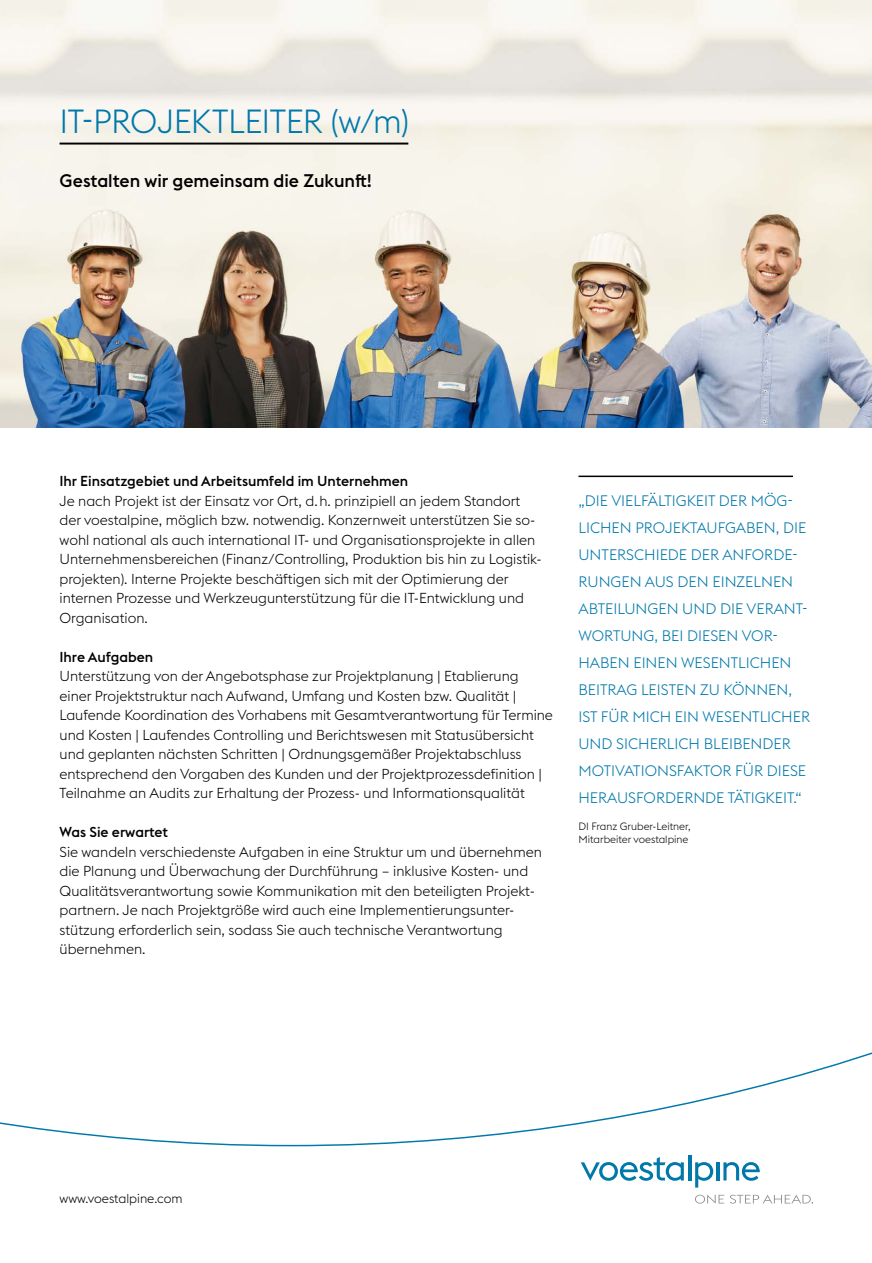
<style>
.page{position:relative;width:872px;height:1263px;background:#fff}
.page>*{position:absolute;margin:0;border:0;box-sizing:border-box;transform-origin:0 0}
.t1{font:300 33px "voestalpine";letter-spacing:-.015em;color:#0078aa}
.t2{font:500 18px "voestalpine";color:#000}
.t3{font:300 15px/27px "voestalpine";color:#0078aa}
.t4{font:300 14.25px/19.5px "voestalpine";color:#000}
.t5{font:500 14.25px "voestalpine";color:#000}
.t6{font:300 12.75px "voestalpine";color:#000}
.t7{font:300 10.5px/13.5px "voestalpine";color:#000}
</style>
<div class="page">
<svg style="left:580px;top:1157px;width:104px;height:24px"></svg>
<hr style="left:688px;top:1155px;width:3px;height:25px;background:#0078aa">
<svg style="left:695px;top:1162px;width:18px;height:25px"></svg>
<hr style="left:716px;top:1162px;width:3px;height:18px;background:#0078aa">
<svg style="left:723px;top:1162px;width:37px;height:19px"></svg>
<svg style="left:695px;top:1195px;width:118px;height:8px"></svg>
<svg style="left:0;top:1052px;width:872px;height:95px"></svg>
<img style="left:0;top:0;width:872px;height:427px">
<hr style="left:60px;top:143px;width:348px;height:2px;background:#000">
<hr style="left:578px;top:476px;width:215px;height:1px;background:#000">
<h1 class="t1" style="left:60px;top:102px;width:351px">IT-PROJEKTLEITER (w/m)</h1>
<p class="t2" style="left:60px;top:170px;width:314px">Gestalten wir gemeinsam die Zukunft!</p>
<p class="t5" style="left:60px;top:472px;width:350px">Ihr Einsatzgebiet und Arbeitsumfeld im Unternehmen</p>
<p class="t4" style="left:60px;top:491px;width:483px">Je nach Projekt ist der Einsatz vor Ort, d.h. prinzipiell an jedem Standort der voestalpine, möglich bzw. notwendig. Konzernweit unterstützen Sie so&shy;wohl national als auch international IT- und Organisationsprojekte in allen Unternehmensbereichen (Finanz/Controlling, Produktion bis hin zu Logistik&shy;projekten). Interne Projekte beschäftigen sich mit der Optimierung der internen Prozesse und Werkzeugunterstützung für die IT-Entwicklung und Organisation.</p>
<p class="t5" style="left:60px;top:648px;width:95px">Ihre Aufgaben</p>
<p class="t4" style="left:60px;top:666px;width:495px">Unterstützung von der Angebotsphase zur Projektplanung | Etablierung einer Projektstruktur nach Aufwand, Umfang und Kosten bzw. Qualität | Laufende Koordination des Vorhabens mit Gesamtverantwortung für Termine und Kosten | Laufendes Controlling und Berichtswesen mit Statusübersicht und geplanten nächsten Schritten | Ordnungsgemäßer Projektabschluss entsprechend den Vorgaben des Kunden und der Projektprozessdefinition | Teilnahme an Audits zur Erhaltung der Prozess- und Informationsqualität</p>
<p class="t5" style="left:60px;top:823px;width:110px">Was Sie erwartet</p>
<p class="t4" style="left:60px;top:842px;width:484px">Sie wandeln verschiedenste Aufgaben in eine Struktur um und übernehmen die Planung und Überwachung der Durchführung – inklusive Kosten- und Qualitätsverantwortung sowie Kommunikation mit den beteiligten Projekt&shy;partnern. Je nach Projektgröße wird auch eine Implementierungsunter&shy;stützung erforderlich sein, sodass Sie auch technische Verantwortung übernehmen.</p>
<p class="t3" style="left:578px;top:487px;width:233px">„DIE VIELFÄLTIGKEIT DER MÖG-<br>LICHEN PROJEKTAUFGABEN, DIE<br>UNTERSCHIEDE DER ANFORDE-<br>RUNGEN AUS DEN EINZELNEN<br>ABTEILUNGEN UND DIE VERANT-<br>WORTUNG, BEI DIESEN VOR-<br>HABEN EINEN WESENTLICHEN<br>BEITRAG LEISTEN ZU KÖNNEN,<br>IST FÜR MICH EIN WESENTLICHER<br>UND SICHERLICH BLEIBENDER<br>MOTIVATIONSFAKTOR FÜR DIESE<br>HERAUSFORDERNDE TÄTIGKEIT.“</p>
<p class="t7" style="left:578px;top:819px;width:114px">DI Franz Gruber-Leitner,<br>Mitarbeiter voestalpine</p>
<p class="t6" style="left:60px;top:1191px;width:125px">www.voestalpine.com</p>
</div>
